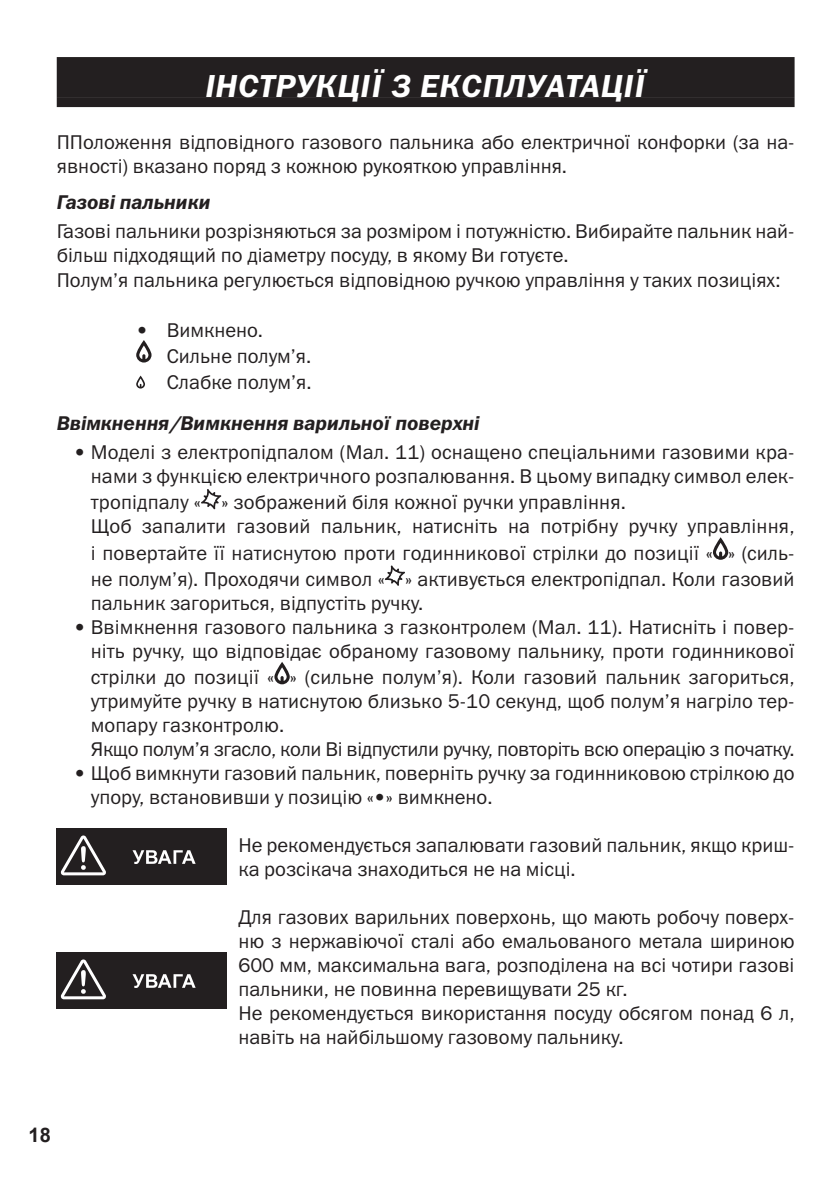
<style>
.page{position:relative;width:840px;height:1191px;background:#fff}
.page>*{position:absolute;margin:0;border:0;box-sizing:border-box;transform-origin:0 0}
.Zag_1{font:italic 32px "Franklin Gothic Demi C";letter-spacing:.02em;color:#fff}
.spysok{font:20px/24px "Franklin Gothic Book C";letter-spacing:.005em;color:#231f20;text-align:right}
.Main_text{font:20px/24px "Franklin Gothic Book C";color:#231f20}
.spysok-2{font:20px "Franklin Gothic Book C";letter-spacing:-.02em;color:#231f20}
.Zag_3{font:italic 20px "Franklin Gothic Demi C";color:#231f20}
.t1{font:700 20px "Arial";color:#231f20}
</style>
<div class="page">
<div style="left:57px;top:57px;width:737px;height:40px;background:#231f20"></div>
<div style="left:57px;top:97px;width:737px;height:10px;background:#231f20"></div>
<svg style="left:136px;top:340px;width:15px;height:22px"></svg>
<svg style="left:136px;top:375px;width:9px;height:13px"></svg>
<svg style="left:201px;top:489px;width:20px;height:20px"></svg>
<svg style="left:713px;top:537px;width:14px;height:23px"></svg>
<svg style="left:384px;top:565px;width:21px;height:21px"></svg>
<svg style="left:274px;top:662px;width:15px;height:22px"></svg>
<div style="left:57px;top:952px;width:170px;height:56px;background:#231f20"></div>
<svg style="left:132px;top:974px;width:63px;height:14px"></svg>
<svg style="left:61px;top:959px;width:45px;height:40px"></svg>
<div style="left:57px;top:828px;width:170px;height:56px;background:#231f20"></div>
<svg style="left:132px;top:850px;width:63px;height:14px"></svg>
<svg style="left:61px;top:835px;width:45px;height:40px"></svg>
<p class="Zag_1" style="left:205px;top:68px;width:441px">ІНСТРУКЦІЇ З ЕКСПЛУАТАЦІЇ</p>
<p class="Main_text" style="left:57px;top:130px;width:739px">ППоложення відповідного газового пальника або електричної конфорки (за на&shy;явності) вказано поряд з кожною рукояткою управління.</p>
<p class="Zag_3" style="left:57px;top:191px;width:156px">Газові пальники</p>
<p class="Main_text" style="left:57px;top:219px;width:739px">Газові пальники розрізняються за розміром і потужністю. Вибирайте пальник най&shy;більш підходящий по діаметру посуду, в якому Ви готуєте.</p>
<p class="Main_text" style="left:57px;top:267px;width:724px">Полум’я пальника регулюється відповідною ручкою управління у таких позиціях:</p>
<p class="Main_text" style="left:136px;top:317px;width:128px">• Вимкнено.</p>
<p class="Main_text" style="left:167px;top:343px;width:146px">Сильне полум’я.</p>
<p class="Main_text" style="left:167px;top:369px;width:146px">Слабке полум’я.</p>
<p class="Zag_3" style="left:57px;top:411px;width:424px">Ввімкнення/Вимкнення варильної поверхні</p>
<p class="spysok" style="left:74px;top:440px;width:722px">• Моделі з електропідпалом (Мал. 11) оснащено спеціальними газовими кра&shy;нами з функцією електричного розпалювання. В цьому випадку символ елек-</p>
<p class="spysok" style="left:91px;top:490px;width:536px">тропідпалу « » зображений біля кожної ручки управління.</p>
<p class="spysok" style="left:91px;top:513px;width:705px;line-height:26.2px;text-align:justify">Щоб запалити газовий пальник, натисніть на потрібну ручку управління, і повертайте її натиснутою проти годинникової стрілки до позиції « » (силь&shy;не полум’я). Проходячи символ « » активується електропідпал. Коли газовий</p>
<p class="spysok" style="left:91px;top:591px;width:334px">пальник загориться, відпустіть ручку.</p>
<p class="spysok" style="left:74px;top:615px;width:722px">• Ввімкнення газового пальника з газконтролем (Мал. 11). Натисніть і повер&shy;ніть ручку, що відповідає обраному газовому пальнику, проти годинникової</p>
<p class="spysok" style="left:91px;top:665px;width:705px;text-align:justify">стрілки до позиції « » (сильне полум’я). Коли газовий пальник загориться, утримуйте ручку в натиснутою близько 5-10 секунд, щоб полум’я нагріло тер&shy;мопару газконтролю.</p>
<p class="spysok-2" style="left:91px;top:738px;width:705px">Якщо полум’я згасло, коли Ві відпустили ручку, повторіть всю операцію з початку.</p>
<p class="spysok" style="left:91px;top:761px;width:704px;text-align:left;text-indent:-17px">• Щоб вимкнути газовий пальник, поверніть ручку за годинниковою стрілкою до упору, встановивши у позицію «•» вимкнено.</p>
<p class="Main_text" style="left:238px;top:833px;width:557px">Не рекомендується запалювати газовий пальник, якщо криш&shy;ка розсікача знаходиться не на місці.</p>
<p class="Main_text" style="left:238px;top:905px;width:557px;text-align:justify">Для газових варильних поверхонь, що мають робочу поверх&shy;ню з нержавіючої сталі або емальованого метала шириною 600 мм, максимальна вага, розподілена на всі чотири газові пальники, не повинна перевищувати 25 кг.</p>
<p class="Main_text" style="left:238px;top:1001px;width:557px">Не рекомендується використання посуду обсягом понад 6 л, навіть на найбільшому газовому пальнику.</p>
<p class="t1" style="left:29px;top:1121px;width:24px">18</p>
</div>
